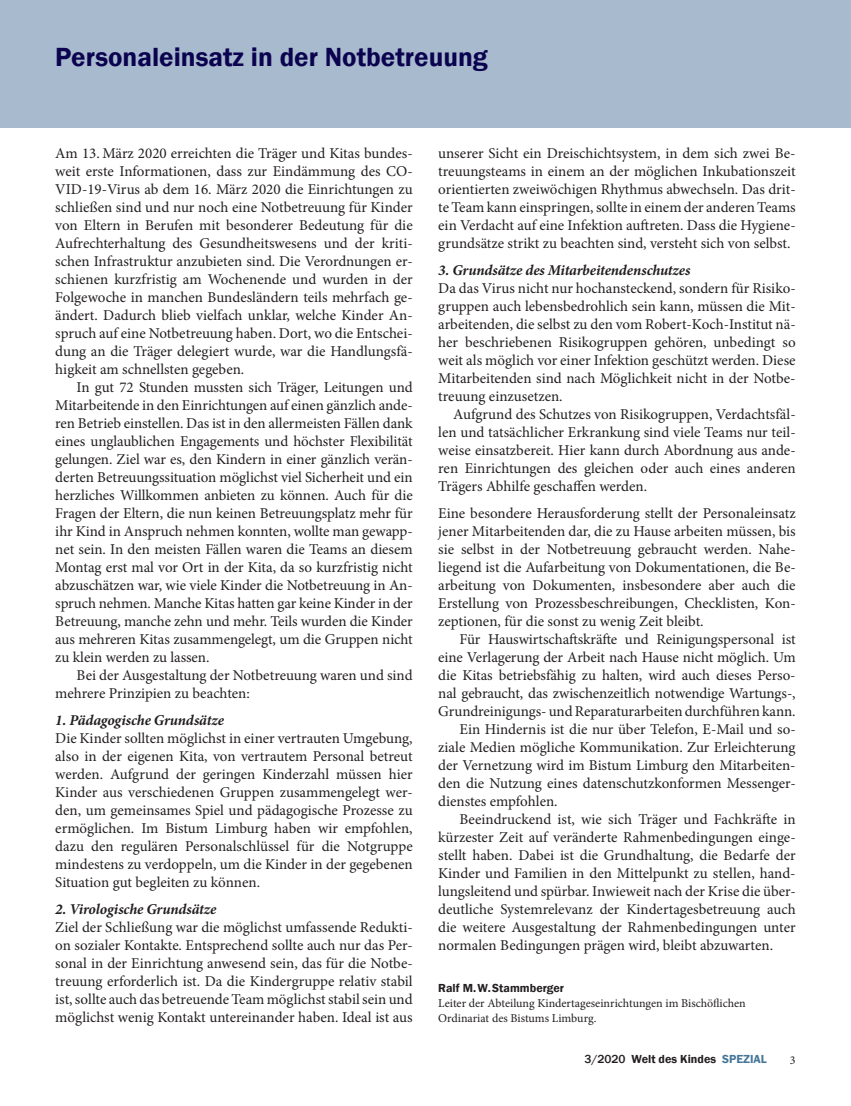
<style>
.page{position:relative;width:851px;height:1106px;background:#fff}
.page>*{position:absolute;margin:0;border:0;box-sizing:border-box;transform-origin:0 0}
.t1{font:600 27px "Franklin Gothic";color:#0b0350}
.t2{font:15px/18px "Minion Pro";letter-spacing:-.005em;color:#231f20;text-align:justify}
.t3{font:italic 700 15px "Minion Pro";letter-spacing:-.01em;color:#231f20}
.t4{font:12px/15px "Minion Pro";color:#231f20}
.t5{font:600 12px "Franklin Gothic";color:#231f20}
.s1{font-weight:500}
.s2{color:#457699}
</style>
<div class="page">
<div style="left:0;top:0;width:850px;height:128px;background:#a8bacd"></div>
<h1 class="t1" style="left:55px;top:40px;width:434px">Personaleinsatz in der Notbetreuung</h1>
<p class="t2" style="left:55px;top:144px;width:359px">Am 13. März 2020 erreichten die Träger und Kitas bundes&shy;weit erste Informationen, dass zur Eindämmung des CO-VID-19-Virus ab dem 16. März 2020 die Einrichtungen zu schließen sind und nur noch eine Notbetreuung für Kinder von Eltern in Berufen mit besonderer Bedeutung für die Aufrechterhaltung des Gesundheitswesens und der kriti&shy;schen Infrastruktur anzubieten sind. Die Verordnungen er&shy;schienen kurzfristig am Wochenende und wurden in der Folgewoche in manchen Bundesländern teils mehrfach ge&shy;ändert. Dadurch blieb vielfach unklar, welche Kinder An&shy;spruch auf eine Notbetreuung haben. Dort, wo die Entschei&shy;dung an die Träger delegiert wurde, war die Handlungsfä&shy;higkeit am schnellsten gegeben.</p>
<p class="t2" style="left:55px;top:378px;width:359px;text-indent:21px">In gut 72 Stunden mussten sich Träger, Leitungen und Mitarbeitende in den Einrichtungen auf einen gänzlich ande&shy;ren Betrieb einstellen. Das ist in den allermeisten Fällen dank eines unglaublichen Engagements und höchster Flexibilität gelungen. Ziel war es, den Kindern in einer gänzlich verän&shy;derten Betreuungssituation möglichst viel Sicherheit und ein herzliches Willkommen anbieten zu können. Auch für die Fragen der Eltern, die nun keinen Betreuungsplatz mehr für ihr Kind in Anspruch nehmen konnten, wollte man gewapp&shy;net sein. In den meisten Fällen waren die Teams an diesem Montag erst mal vor Ort in der Kita, da so kurzfristig nicht abzuschätzen war, wie viele Kinder die Notbetreuung in An&shy;spruch nehmen. Manche Kitas hatten gar keine Kinder in der Betreuung, manche zehn und mehr. Teils wurden die Kinder aus mehreren Kitas zusammengelegt, um die Gruppen nicht zu klein werden zu lassen.</p>
<p class="t2" style="left:55px;top:666px;width:359px;text-indent:21px">Bei der Ausgestaltung der Notbetreuung waren und sind mehrere Prinzipien zu beachten:</p>
<p class="t3" style="left:55px;top:710px;width:170px">1. Pädagogische Grundsätze</p>
<p class="t2" style="left:55px;top:729px;width:359px">Die Kinder sollten möglichst in einer vertrauten Umgebung, also in der eigenen Kita, von vertrautem Personal betreut werden. Aufgrund der geringen Kinderzahl müssen hier Kinder aus verschiedenen Gruppen zusammengelegt wer&shy;den, um gemeinsames Spiel und pädagogische Prozesse zu ermöglichen. Im Bistum Limburg haben wir empfohlen, dazu den regulären Personalschlüssel für die Notgruppe mindestens zu verdoppeln, um die Kinder in der gegebenen Situation gut begleiten zu können.</p>
<p class="t3" style="left:55px;top:899px;width:163px">2. Virologische Grundsätze</p>
<p class="t2" style="left:55px;top:918px;width:359px">Ziel der Schließung war die möglichst umfassende Redukti&shy;on sozialer Kontakte. Entsprechend sollte auch nur das Per&shy;sonal in der Einrichtung anwesend sein, das für die Notbe&shy;treuung erforderlich ist. Da die Kindergruppe relativ stabil ist, sollte auch das betreuende Team möglichst stabil sein und möglichst wenig Kontakt untereinander haben. Ideal ist aus</p>
<p class="t2" style="left:438px;top:144px;width:359px">unserer Sicht ein Dreischichtsystem, in dem sich zwei Be&shy;treuungsteams in einem an der möglichen Inkubationszeit orientierten zweiwöchigen Rhythmus abwechseln. Das drit&shy;te Team kann einspringen, sollte in einem der anderen Teams ein Verdacht auf eine Infektion auftreten. Dass die Hygiene&shy;grundsätze strikt zu beachten sind, versteht sich von selbst.</p>
<p class="t3" style="left:438px;top:260px;width:254px">3. Grundsätze des Mitarbeitendenschutzes</p>
<p class="t2" style="left:438px;top:279px;width:359px">Da das Virus nicht nur hochansteckend, sondern für Risiko&shy;gruppen auch lebensbedrohlich sein kann, müssen die Mit&shy;arbeitenden, die selbst zu den vom Robert-Koch-Institut nä&shy;her beschriebenen Risikogruppen gehören, unbedingt so weit als möglich vor einer Infektion geschützt werden. Diese Mitarbeitenden sind nach Möglichkeit nicht in der Notbe&shy;treuung einzusetzen.</p>
<p class="t2" style="left:438px;top:405px;width:359px;text-indent:15px">Aufgrund des Schutzes von Risikogruppen, Verdachtsfäl&shy;len und tatsächlicher Erkrankung sind viele Teams nur teil&shy;weise einsatzbereit. Hier kann durch Abordnung aus ande&shy;ren Einrichtungen des gleichen oder auch eines anderen Trägers Abhilfe geschaffen werden.</p>
<p class="t2" style="left:438px;top:504px;width:359px">Eine besondere Herausforderung stellt der Personaleinsatz jener Mitarbeitenden dar, die zu Hause arbeiten müssen, bis sie selbst in der Notbetreuung gebraucht werden. Nahe&shy;liegend ist die Aufarbeitung von Dokumentationen, die Be&shy;arbeitung von Dokumenten, insbesondere aber auch die Erstellung von Prozessbeschreibungen, Checklisten, Kon&shy;zeptionen, für die sonst zu wenig Zeit bleibt.</p>
<p class="t2" style="left:459px;top:630px;width:337px">Für Hauswirtschaftskräfte und Reinigungspersonal ist</p>
<p class="t2" style="left:438px;top:648px;width:359px">eine Verlagerung der Arbeit nach Hause nicht möglich. Um</p>
<p class="t2" style="left:438px;top:666px;width:357px">die Kitas betriebsfähig zu halten, wird auch dieses Perso-</p>
<p class="t2" style="left:438px;top:684px;width:359px">nal gebraucht, das zwischenzeitlich notwendige Wartungs-,</p>
<p class="t2" style="left:438px;top:702px;width:359px">Grundreinigungs- und Reparaturarbeiten durchführen kann.</p>
<p class="t2" style="left:459px;top:720px;width:336px">Ein Hindernis ist die nur über Telefon, E-Mail und so-</p>
<p class="t2" style="left:438px;top:738px;width:359px">ziale Medien mögliche Kommunikation. Zur Erleichterung</p>
<p class="t2" style="left:438px;top:756px;width:359px">der Vernetzung wird im Bistum Limburg den Mitarbeiten-</p>
<p class="t2" style="left:438px;top:774px;width:359px">den die Nutzung eines datenschutzkonformen Messenger-</p>
<p class="t2" style="left:438px;top:792px;width:121px">dienstes empfohlen.</p>
<p class="t2" style="left:459px;top:810px;width:337px">Beeindruckend ist, wie sich Träger und Fachkräfte in</p>
<p class="t2" style="left:438px;top:828px;width:359px">kürzester Zeit auf veränderte Rahmenbedingungen einge-</p>
<p class="t2" style="left:438px;top:846px;width:359px">stellt haben. Dabei ist die Grundhaltung, die Bedarfe der</p>
<p class="t2" style="left:438px;top:864px;width:359px">Kinder und Familien in den Mittelpunkt zu stellen, hand-</p>
<p class="t2" style="left:438px;top:882px;width:359px">lungsleitend und spürbar. Inwieweit nach der Krise die über-</p>
<p class="t2" style="left:438px;top:900px;width:359px">deutliche Systemrelevanz der Kindertagesbetreuung auch</p>
<p class="t2" style="left:438px;top:918px;width:359px">die weitere Ausgestaltung der Rahmenbedingungen unter</p>
<p class="t2" style="left:438px;top:936px;width:336px">normalen Bedingungen prägen wird, bleibt abzuwarten.</p>
<p class="t5" style="left:438px;top:981px;width:127px">Ralf M.W.Stammberger</p>
<p class="t4" style="left:438px;top:996px;width:309px">Leiter der Abteilung Kindertageseinrichtungen im Bischöflichen<br>Ordinariat des Bistums Limburg.</p>
<p class="t5" style="left:584px;top:1051px;width:184px"><span class="s1">3/2020</span> Welt des Kindes <span class="s2">SPEZIAL</span></p>
<p class="t4" style="left:789px;top:1052px;width:7px">3</p>
</div>
